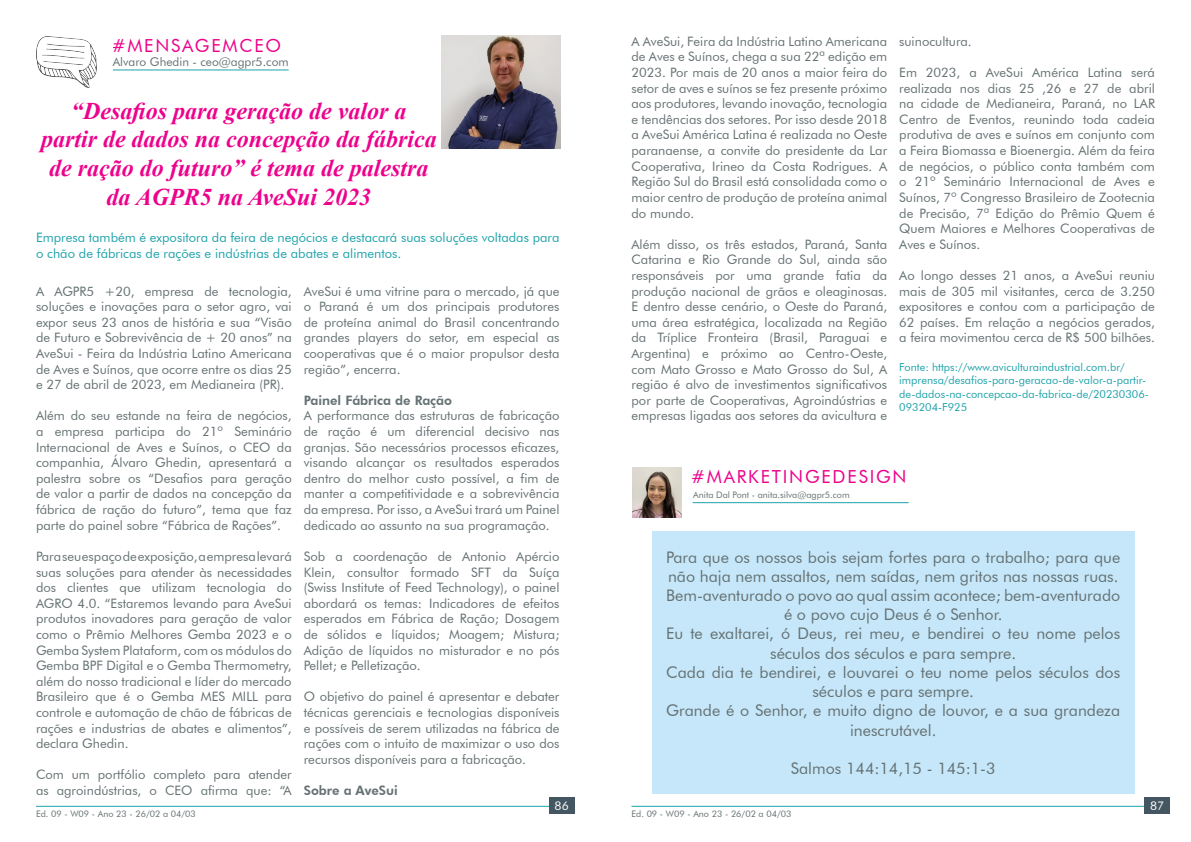
<style>
.page{position:relative;width:1191px;height:842px;background:#fff}
.page>*{position:absolute;margin:0;border:0;box-sizing:border-box;transform-origin:0 0}
.t1{font:italic 700 24px/28.8px "Times New Roman";color:#ed028c;text-align:center}
.t2{font:18px "Futura BT";letter-spacing:.1em;color:#ed028c}
.t3{font:16px/19.2px "Futura BT";color:#657173;text-align:center}
.t4{font:13px/15.6px "Futura BT";color:#657173;text-align:justify}
.t5{font:13px/15.6px "Futura BT";color:#1ea2aa}
.t6{font:800 13px "Futura BT";color:#657173}
.t7{font:12px "Futura BT";color:#657173}
.t8{font:12px "Futura BT";color:#fff}
.t9{font:11px/13.2px "Futura BT";color:#1ea2aa}
.t10{font:9px "Futura BT";color:#657173}
</style>
<div class="page">
<hr style="left:36px;top:806px;width:523px;height:1px;background:#1ea2aa">
<hr style="left:631px;top:806px;width:524px;height:1px;background:#1ea2aa">
<div style="left:549px;top:798px;width:25px;height:16px;background:#445662"></div>
<div style="left:1144px;top:798px;width:26px;height:16px;background:#445662"></div>
<img style="left:441px;top:35px;width:119px;height:114px">
<hr style="left:113px;top:69px;width:176px;height:1px;background:#1ea2aa">
<img style="left:36px;top:37px;width:61px;height:51px">
<div style="left:652px;top:531px;width:482px;height:262px;background:#c5e7f9"></div>
<hr style="left:692px;top:502px;width:216px;height:1px;background:#1ea2aa">
<img style="left:632px;top:468px;width:49px;height:49px">
<p class="t2" style="left:112px;top:34px;width:171px">#MENSAGEMCEO</p>
<p class="t7" style="left:113px;top:54px;width:177px">Alvaro Ghedin - ceo@agpr5.com</p>
<p class="t1" style="left:41px;top:95px;width:397px">“Desafios para geração de valor a partir de dados na concepção da fábrica de ração do futuro” é tema de palestra da AGPR5 na AveSui 2023</p>
<p class="t5" style="left:36px;top:230px;width:525px">Empresa também é expositora da feira de negócios e destacará suas soluções voltadas para o chão de fábricas de rações e indústrias de abates e alimentos.</p>
<p class="t4" style="left:304px;top:283px;width:257px">AveSui é uma vitrine para o mercado, já que o Paraná é um dos principais produtores de proteína animal do Brasil concentrando grandes players do setor, em especial as cooperativas que é o maior propulsor desta região”, encerra.</p>
<p class="t6" style="left:304px;top:392px;width:150px">Painel Fábrica de Ração</p>
<p class="t4" style="left:304px;top:408px;width:257px">A performance das estruturas de fabricação de ração é um diferencial decisivo nas granjas. São necessários processos eficazes, visando alcançar os resultados esperados dentro do melhor custo possível, a fim de manter a competitividade e a sobrevivência da empresa. Por isso, a AveSui trará um Painel dedicado ao assunto na sua programação.</p>
<p class="t4" style="left:304px;top:548px;width:257px">Sob a coordenação de Antonio Apércio Klein, consultor formado SFT da Suíça (Swiss Institute of Feed Technology), o painel abordará os temas: Indicadores de efeitos esperados em Fábrica de Ração; Dosagem de sólidos e líquidos; Moagem; Mistura; Adição de líquidos no misturador e no pós Pellet; e Pelletização.</p>
<p class="t4" style="left:304px;top:689px;width:257px">O objetivo do painel é apresentar e debater técnicas gerenciais e tecnologias disponíveis e possíveis de serem utilizadas na fábrica de rações com o intuito de maximizar o uso dos recursos disponíveis para a fabricação.</p>
<p class="t6" style="left:304px;top:782px;width:96px">Sobre a AveSui</p>
<p class="t4" style="left:36px;top:283px;width:257px">A AGPR5 +20, empresa de tecnologia, soluções e inovações para o setor agro, vai expor seus 23 anos de história e sua “Visão de Futuro e Sobrevivência de + 20 anos” na AveSui - Feira da Indústria Latino Americana de Aves e Suínos, que ocorre entre os dias 25 e 27 de abril de 2023, em Medianeira (PR).</p>
<p class="t4" style="left:36px;top:408px;width:257px">Além do seu estande na feira de negócios, a empresa participa do 21º Seminário Internacional de Aves e Suínos, o CEO da companhia, Álvaro Ghedin, apresentará a palestra sobre os “Desafios para geração de valor a partir de dados na concepção da fábrica de ração do futuro”, tema que faz parte do painel sobre “Fábrica de Rações”.</p>
<p class="t4" style="left:36px;top:548px;width:257px">Para seu espaço de exposição, a empresa levará suas soluções para atender às necessidades dos clientes que utilizam tecnologia do AGRO 4.0. “Estaremos levando para AveSui produtos inovadores para geração de valor como o Prêmio Melhores Gemba 2023 e o Gemba System Plataform, com os módulos do Gemba BPF Digital e o Gemba Thermometry, além do nosso tradicional e líder do mercado Brasileiro que é o Gemba MES MILL para controle e automação de chão de fábricas de rações e industrias de abates e alimentos”, declara Ghedin.</p>
<p class="t4" style="left:36px;top:767px;width:257px">Com um portfólio completo para atender as agroindústrias, o CEO afirma que: “A</p>
<p class="t4" style="left:631px;top:33px;width:257px">A AveSui, Feira da Indústria Latino Americana de Aves e Suínos, chega a sua 22ª edição em 2023. Por mais de 20 anos a maior feira do setor de aves e suínos se fez presente próximo aos produtores, levando inovação, tecnologia e tendências dos setores. Por isso desde 2018 a AveSui América Latina é realizada no Oeste paranaense, a convite do presidente da Lar Cooperativa, Irineo da Costa Rodrigues. A Região Sul do Brasil está consolidada como o maior centro de produção de proteína animal do mundo.</p>
<p class="t4" style="left:631px;top:236px;width:257px">Além disso, os três estados, Paraná, Santa Catarina e Rio Grande do Sul, ainda são responsáveis por uma grande fatia da produção nacional de grãos e oleaginosas.<br>E dentro desse cenário, o Oeste do Paraná, uma área estratégica, localizada na Região da Tríplice Fronteira (Brasil, Paraguai e Argentina) e próximo ao Centro-Oeste, com Mato Grosso e Mato Grosso do Sul, A região é alvo de investimentos significativos por parte de Cooperativas, Agroindústrias e empresas ligadas aos setores da avicultura e</p>
<p class="t4" style="left:899px;top:33px;width:74px">suinocultura.</p>
<p class="t4" style="left:899px;top:65px;width:257px">Em 2023, a AveSui América Latina será realizada nos dias 25 ,26 e 27 de abril na cidade de Medianeira, Paraná, no LAR Centro de Eventos, reunindo toda cadeia produtiva de aves e suínos em conjunto com a Feira Biomassa e Bioenergia. Além da feira de negócios, o público conta também com o 21º Seminário Internacional de Aves e Suínos, 7º Congresso Brasileiro de Zootecnia de Precisão, 7ª Edição do Prêmio Quem é Quem Maiores e Melhores Cooperativas de Aves e Suínos.</p>
<p class="t4" style="left:899px;top:267px;width:257px">Ao longo desses 21 anos, a AveSui reuniu mais de 305 mil visitantes, cerca de 3.250 expositores e contou com a participação de 62 países. Em relação a negócios gerados, a feira movimentou cerca de R$ 500 bilhões.</p>
<p class="t9" style="left:899px;top:360px;width:251px">Fonte: https://www.aviculturaindustrial.com.br/ imprensa/desafios-para-geracao-de-valor-a-partir&shy;de-dados-na-concepcao-da-fabrica-de/20230306- 093204-F925</p>
<p class="t2" style="left:691px;top:466px;width:217px">#MARKETINGEDESIGN</p>
<p class="t10" style="left:693px;top:489px;width:158px">Anita Dal Pont - anita.silva@agpr5.com</p>
<p class="t3" style="left:666px;top:547px;width:455px;text-align:left">Para que os nossos bois sejam fortes para o trabalho; para que não haja nem assaltos, nem saídas, nem gritos nas nossas ruas.</p>
<p class="t3" style="left:666px;top:586px;width:455px">Bem-aventurado o povo ao qual assim acontece; bem-aventurado é o povo cujo Deus é o Senhor.</p>
<p class="t3" style="left:666px;top:624px;width:455px">Eu te exaltarei, ó Deus, rei meu, e bendirei o teu nome pelos séculos dos séculos e para sempre.</p>
<p class="t3" style="left:666px;top:662px;width:455px">Cada dia te bendirei, e louvarei o teu nome pelos séculos dos séculos e para sempre.</p>
<p class="t3" style="left:666px;top:701px;width:455px">Grande é o Senhor, e muito digno de louvor, e a sua grandeza inescrutável.</p>
<p class="t3" style="left:791px;top:758px;width:206px">Salmos 144:14,15 - 145:1-3</p>
<p class="t8" style="left:554px;top:798px;width:16px">86</p>
<p class="t8" style="left:1150px;top:798px;width:16px">87</p>
<p class="t10" style="left:36px;top:808px;width:161px">Ed. 09 - W09 - Ano 23 - 26/02 a 04/03</p>
<p class="t10" style="left:631px;top:808px;width:161px">Ed. 09 - W09 - Ano 23 - 26/02 a 04/03</p>
</div>
